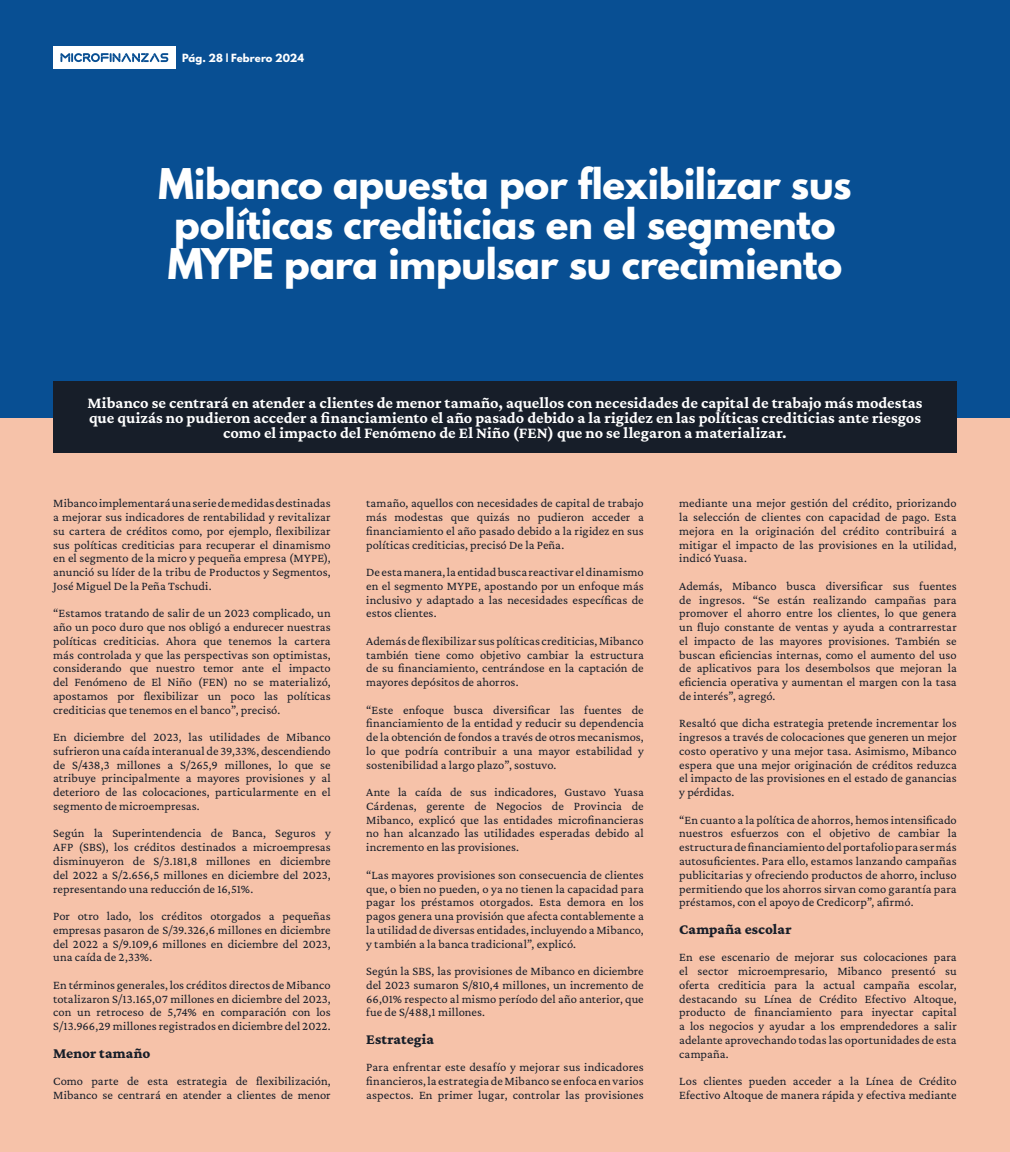
<style>
.page{position:relative;width:1010px;height:1152px;background:#f6c2a9}
.page>*{position:absolute;margin:0;border:0;box-sizing:border-box;transform-origin:0 0}
.t1{font:700 37.5px/40px "League Spartan";letter-spacing:-.01em;color:#fff}
.t2{font:700 16.25px/15px "Crimson Pro";color:#fff;text-align:center}
.t3{font:800 15px "Crimson Pro";letter-spacing:.005em;color:#171e29}
.t4{font:12.5px/13.8px "Crimson Pro";letter-spacing:.005em;color:#171e29;text-align:justify}
.t5{font:700 10px "League Spartan";color:#fff}
</style>
<div class="page">
<div style="left:0;top:0;width:1010px;height:417px;background:#084f93"></div>
<div style="left:53px;top:381px;width:904px;height:72px;background:#171e29"></div>
<div style="left:53px;top:46px;width:123px;height:23px;background:#fff"></div>
<svg style="left:60px;top:53px;width:108px;height:9px"></svg>
<p class="t5" style="left:182px;top:50px;width:124px">Pág. 28 | Febrero 2024</p>
<h1 class="t1" style="left:158px;top:163px;width:694px">Mibanco apuesta por flexibilizar sus políticas crediticias en el segmento<br>MYPE para impulsar su crecimiento</h1>
<p class="t2" style="left:87px;top:395px;width:836px">Mibanco se centrará en atender a clientes de menor tamaño, aquellos con necesidades de capital de trabajo más modestas que quizás no pudieron acceder a financiamiento el año pasado debido a la rigidez en las políticas crediticias ante riesgos como el impacto del Fenómeno de El Niño (FEN) que no se llegaron a materializar.</p>
<p class="t4" style="left:53px;top:496px;width:279px">Mibanco implementará una serie de medidas destinadas a mejorar sus indicadores de rentabilidad y revitalizar su cartera de créditos como, por ejemplo, flexibilizar sus políticas crediticias para recuperar el dinamismo en el segmento de la micro y pequeña empresa (MYPE), anunció su líder de la tribu de Productos y Segmentos, José Miguel De la Peña Tschudi.</p>
<p class="t4" style="left:53px;top:606px;width:279px">“Estamos tratando de salir de un 2023 complicado, un año un poco duro que nos obligó a endurecer nuestras políticas crediticias. Ahora que tenemos la cartera más controlada y que las perspectivas son optimistas, considerando que nuestro temor ante el impacto del Fenómeno de El Niño (FEN) no se materializó, apostamos por flexibilizar un poco las políticas crediticias que tenemos en el banco”, precisó.</p>
<p class="t4" style="left:53px;top:730px;width:279px">En diciembre del 2023, las utilidades de Mibanco sufrieron una caída interanual de 39,33%, descendiendo de S/438,3 millones a S/265,9 millones, lo que se atribuye principalmente a mayores provisiones y al deterioro de las colocaciones, particularmente en el segmento de microempresas.</p>
<p class="t4" style="left:53px;top:826px;width:279px">Según la Superintendencia de Banca, Seguros y AFP (SBS), los créditos destinados a microempresas disminuyeron de S/3.181,8 millones en diciembre del 2022 a S/2.656,5 millones en diciembre del 2023, representando una reducción de 16,51%.</p>
<p class="t4" style="left:53px;top:909px;width:279px">Por otro lado, los créditos otorgados a pequeñas empresas pasaron de S/39.326,6 millones en diciembre del 2022 a S/9.109,6 millones en diciembre del 2023, una caída de 2,33%.</p>
<p class="t4" style="left:53px;top:977px;width:279px">En términos generales, los créditos directos de Mibanco totalizaron S/13.165,07 millones en diciembre del 2023, con un retroceso de 5,74% en comparación con los S/13.966,29 millones registrados en diciembre del 2022.</p>
<p class="t3" style="left:53px;top:1043px;width:99px">Menor tamaño</p>
<p class="t4" style="left:53px;top:1074px;width:279px">Como parte de esta estrategia de flexibilización,<br>Mibanco se centrará en atender a clientes de menor</p>
<p class="t4" style="left:366px;top:496px;width:279px">tamaño, aquellos con necesidades de capital de trabajo más modestas que quizás no pudieron acceder a financiamiento el año pasado debido a la rigidez en sus políticas crediticias, precisó De la Peña.</p>
<p class="t4" style="left:366px;top:565px;width:279px">De esta manera, la entidad busca reactivar el dinamismo en el segmento MYPE, apostando por un enfoque más inclusivo y adaptado a las necesidades específicas de estos clientes.</p>
<p class="t4" style="left:366px;top:634px;width:279px">Además de flexibilizar sus políticas crediticias, Mibanco también tiene como objetivo cambiar la estructura de su financiamiento, centrándose en la captación de mayores depósitos de ahorros.</p>
<p class="t4" style="left:366px;top:702px;width:279px">“Este enfoque busca diversificar las fuentes de financiamiento de la entidad y reducir su dependencia de la obtención de fondos a través de otros mecanismos, lo que podría contribuir a una mayor estabilidad y sostenibilidad a largo plazo”, sostuvo.</p>
<p class="t4" style="left:366px;top:785px;width:279px">Ante la caída de sus indicadores, Gustavo Yuasa Cárdenas, gerente de Negocios de Provincia de Mibanco, explicó que las entidades microfinancieras no han alcanzado las utilidades esperadas debido al incremento en las provisiones.</p>
<p class="t4" style="left:366px;top:867px;width:279px">“Las mayores provisiones son consecuencia de clientes que, o bien no pueden, o ya no tienen la capacidad para pagar los préstamos otorgados. Esta demora en los pagos genera una provisión que afecta contablemente a la utilidad de diversas entidades, incluyendo a Mibanco, y también a la banca tradicional”, explicó.</p>
<p class="t4" style="left:366px;top:964px;width:279px">Según la SBS, las provisiones de Mibanco en diciembre del 2023 sumaron S/810,4 millones, un incremento de 66,01% respecto al mismo período del año anterior, que fue de S/488,1 millones.</p>
<p class="t3" style="left:366px;top:1029px;width:69px">Estrategia</p>
<p class="t4" style="left:366px;top:1060px;width:279px">Para enfrentar este desafío y mejorar sus indicadores financieros, la estrategia de Mibanco se enfoca en varios aspectos. En primer lugar, controlar las provisiones</p>
<p class="t4" style="left:679px;top:496px;width:279px">mediante una mejor gestión del crédito, priorizando la selección de clientes con capacidad de pago. Esta mejora en la originación del crédito contribuirá a mitigar el impacto de las provisiones en la utilidad, indicó Yuasa.</p>
<p class="t4" style="left:679px;top:579px;width:279px">Además, Mibanco busca diversificar sus fuentes de ingresos. “Se están realizando campañas para promover el ahorro entre los clientes, lo que genera un flujo constante de ventas y ayuda a contrarrestar el impacto de las mayores provisiones. También se buscan eficiencias internas, como el aumento del uso de aplicativos para los desembolsos que mejoran la eficiencia operativa y aumentan el margen con la tasa de interés”, agregó.</p>
<p class="t4" style="left:679px;top:716px;width:279px">Resaltó que dicha estrategia pretende incrementar los ingresos a través de colocaciones que generen un mejor costo operativo y una mejor tasa. Asimismo, Mibanco espera que una mejor originación de créditos reduzca el impacto de las provisiones en el estado de ganancias y pérdidas.</p>
<p class="t4" style="left:679px;top:812px;width:279px">“En cuanto a la política de ahorros, hemos intensificado nuestros esfuerzos con el objetivo de cambiar la estructura de financiamiento del portafolio para ser más autosuficientes. Para ello, estamos lanzando campañas publicitarias y ofreciendo productos de ahorro, incluso permitiendo que los ahorros sirvan como garantía para préstamos, con el apoyo de Credicorp”, afirmó.</p>
<p class="t3" style="left:679px;top:919px;width:114px">Campaña escolar</p>
<p class="t4" style="left:679px;top:950px;width:279px">En ese escenario de mejorar sus colocaciones para el sector microempresario, Mibanco presentó su oferta crediticia para la actual campaña escolar, destacando su Línea de Crédito Efectivo Altoque, producto de financiamiento para inyectar capital a los negocios y ayudar a los emprendedores a salir adelante aprovechando todas las oportunidades de esta campaña.</p>
<p class="t4" style="left:679px;top:1074px;width:279px">Los clientes pueden acceder a la Línea de Crédito<br>Efectivo Altoque de manera rápida y efectiva mediante</p>
</div>
